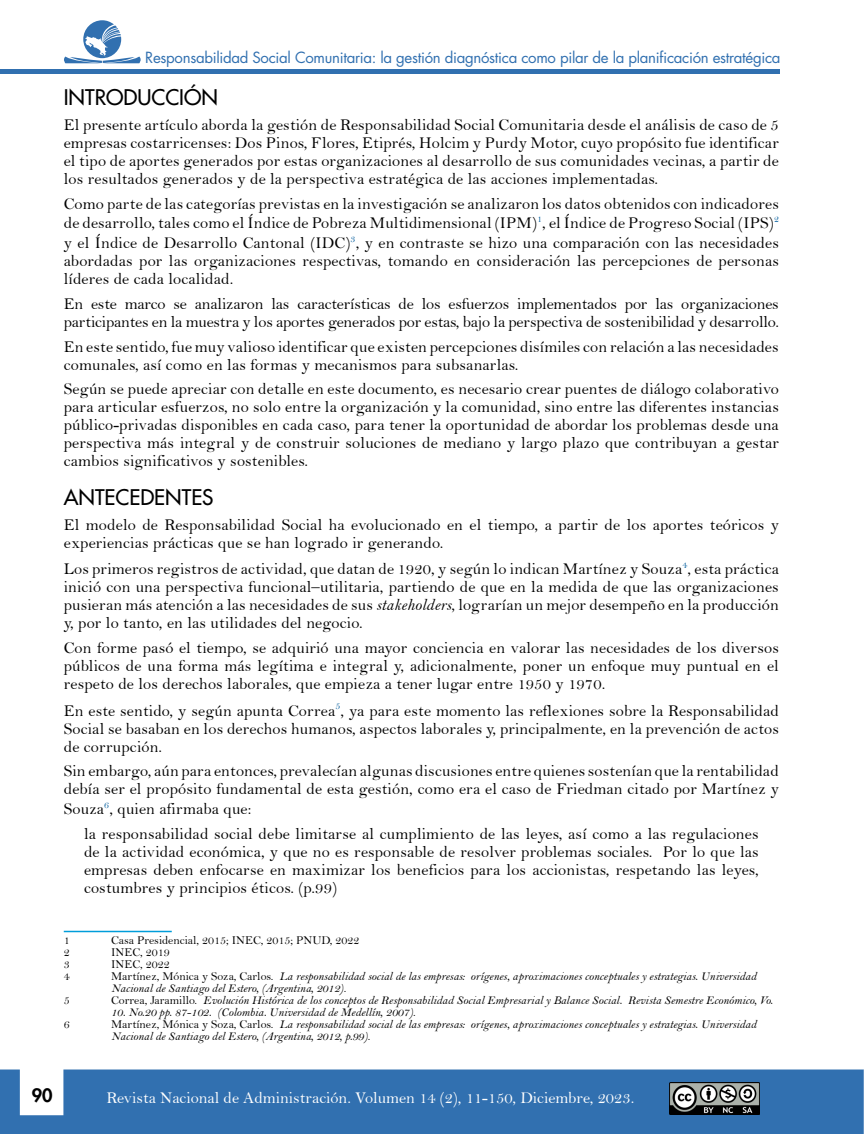
<style>
.page{position:relative;width:864px;height:1134px;background:#fff}
.page>*{position:absolute;margin:0;border:0;box-sizing:border-box;transform-origin:0 0}
.t1{font:500 21px "Futura Std";color:#000}
.t2{font:800 18px "Futura Std";color:#000}
.t3{font:16.5px/18px "Bell";letter-spacing:.01em;color:#000;text-align:justify}
.t4{font:16.5px/18px "Bell";letter-spacing:-.01em;color:#000}
.t5{font:16.5px "Bell";color:#fff}
.t6{font:15px "Futura Std";letter-spacing:-.02em;color:#3170b0}
.t7{font:12px/12px "Bell MT Italic";color:#000}
.t8{font:12px "Bell";color:#000}
.s1{font-family:"Bell MT Italic"}
.s2{font-family:"Bell"}
</style>
<div class="page">
<div style="left:0;top:69px;width:780px;height:5px;background:#3170b0"></div>
<svg style="left:64px;top:20px;width:77px;height:43px"></svg>
<div style="left:0;top:1070px;width:864px;height:64px;background:#3170b0"></div>
<img style="left:670px;top:1083px;width:90px;height:31px">
<hr style="left:64px;top:931px;width:108px;height:1px;background:#009dda">
<p class="t6" style="left:145px;top:47px;width:637px">Responsabilidad Social Comunitaria: la gestión diagnóstica como pilar de la planificación estratégica</p>
<p class="t1" style="left:64px;top:84px;width:156px">INTRODUCCIÓN</p>
<p class="t3" style="left:64px;top:115px;width:717px">El presente artículo aborda la gestión de Responsabilidad Social Comunitaria desde el análisis de caso de 5 empresas costarricenses: Dos Pinos, Flores, Etiprés, Holcim y Purdy Motor, cuyo propósito fue identificar el tipo de aportes generados por estas organizaciones al desarrollo de sus comunidades vecinas, a partir de los resultados generados y de la perspectiva estratégica de las acciones implementadas.</p>
<p class="t3" style="left:64px;top:193px;width:717px;line-height:19.8px">Como parte de las categorías previstas en la investigación se analizaron los datos obtenidos con indicadores de desarrollo, tales como el Índice de Pobreza Multidimensional (IPM)<sup>1</sup>, el Índice de Progreso Social (IPS)<sup>2 </sup>y el Índice de Desarrollo Cantonal (IDC)<sup>3</sup>, y en contraste se hizo una comparación con las necesidades</p>
<p class="t3" style="left:64px;top:252px;width:717px">abordadas por las organizaciones respectivas, tomando en consideración las percepciones de personas líderes de cada localidad.</p>
<p class="t4" style="left:64px;top:295px;width:717px">En este marco se analizaron las características de los esfuerzos implementados por las organizaciones participantes en la muestra y los aportes generados por estas, bajo la perspectiva de sostenibilidad y desarrollo.</p>
<p class="t3" style="left:64px;top:337px;width:716px">En este sentido, fue muy valioso identificar que existen percepciones disímiles con relación a las necesidades comunales, así como en las formas y mecanismos para subsanarlas.</p>
<p class="t3" style="left:64px;top:380px;width:717px">Según se puede apreciar con detalle en este documento, es necesario crear puentes de diálogo colaborativo para articular esfuerzos, no solo entre la organización y la comunidad, sino entre las diferentes instancias público-privadas disponibles en cada caso, para tener la oportunidad de abordar los problemas desde una perspectiva más integral y de construir soluciones de mediano y largo plazo que contribuyan a gestar cambios significativos y sostenibles.</p>
<p class="t1" style="left:64px;top:484px;width:151px">ANTECEDENTES</p>
<p class="t3" style="left:64px;top:516px;width:717px">El modelo de Responsabilidad Social ha evolucionado en el tiempo, a partir de los aportes teóricos y experiencias prácticas que se han logrado ir generando.</p>
<p class="t3" style="left:64px;top:560px;width:717px">Los primeros registros de actividad, que datan de 1920, y según lo indican Martínez y Souza<sup>4</sup>, esta práctica inició con una perspectiva funcional–utilitaria, partiendo de que en la medida de que las organizaciones pusieran más atención a las necesidades de sus <span class="s1">stakeholders</span>, lograrían un mejor desempeño en la producción y, por lo tanto, en las utilidades del negocio.</p>
<p class="t3" style="left:64px;top:639px;width:717px">Con forme pasó el tiempo, se adquirió una mayor conciencia en valorar las necesidades de los diversos públicos de una forma más legítima e integral y, adicionalmente, poner un enfoque muy puntual en el respeto de los derechos laborales, que empieza a tener lugar entre 1950 y 1970.</p>
<p class="t3" style="left:64px;top:701px;width:717px">En este sentido, y según apunta Correa<sup>5</sup>, ya para este momento las reflexiones sobre la Responsabilidad Social se basaban en los derechos humanos, aspectos laborales y, principalmente, en la prevención de actos de corrupción.</p>
<p class="t3" style="left:64px;top:762px;width:717px">Sin embargo, aún para entonces, prevalecían algunas discusiones entre quienes sostenían que la rentabilidad debía ser el propósito fundamental de esta gestión, como era el caso de Friedman citado por Martínez y</p>
<p class="t3" style="left:84px;top:797px;width:676px;line-height:24.8px;text-indent:-20px">Souza<sup>6</sup>, quien afirmaba que:<br>la responsabilidad social debe limitarse al cumplimiento de las leyes, así como a las regulaciones</p>
<p class="t3" style="left:84px;top:843px;width:676px">de la actividad económica, y que no es responsable de resolver problemas sociales. Por lo que las empresas deben enfocarse en maximizar los beneficios para los accionistas, respetando las leyes, costumbres y principios éticos. (p.99)</p>
<p class="t8" style="left:64px;top:933px;width:7px">1</p>
<p class="t8" style="left:111px;top:933px;width:250px">Casa Presidencial, 2015; INEC, 2015; PNUD, 2022</p>
<p class="t8" style="left:64px;top:945px;width:7px">2</p>
<p class="t8" style="left:111px;top:945px;width:60px">INEC, 2019</p>
<p class="t8" style="left:64px;top:957px;width:7px">3</p>
<p class="t8" style="left:111px;top:957px;width:60px">INEC, 2022</p>
<p class="t8" style="left:64px;top:969px;width:7px">4</p>
<p class="t7" style="left:111px;top:970px;width:647px"><span class="s2">Martínez, Mónica y Soza, Carlos.</span> La responsabilidad social de las empresas: orígenes, aproximaciones conceptuales y estrategias. Universidad<br>Nacional de Santiago del Estero, (Argentina, 2012)<span class="s2">.</span></p>
<p class="t8" style="left:64px;top:993px;width:7px">5</p>
<p class="t7" style="left:111px;top:994px;width:663px"><span class="s2">Correa, Jaramillo.</span> Evolución Histórica de los conceptos de Responsabilidad Social Empresarial y Balance Social. Revista Semestre Económico, Vo.</p>
<p class="t7" style="left:111px;top:1006px;width:306px">10. No.20 pp. 87-102. (Colombia. Universidad de Medellín, 2007)<span class="s2">.</span></p>
<p class="t8" style="left:64px;top:1017px;width:7px">6</p>
<p class="t7" style="left:111px;top:1018px;width:647px"><span class="s2">Martínez, Mónica y Soza, Carlos.</span> La responsabilidad social de las empresas: orígenes, aproximaciones conceptuales y estrategias. Universidad<br>Nacional de Santiago del Estero, (Argentina, 2012, p.99)<span class="s2">.</span></p>
<p class="t2" style="left:32px;top:1084px;width:22px">90</p>
<p class="t5" style="left:106px;top:1088px;width:529px">Revista Nacional de Administración. Volumen 14 (2), 11-150, Diciembre, 2023.</p>
</div>
